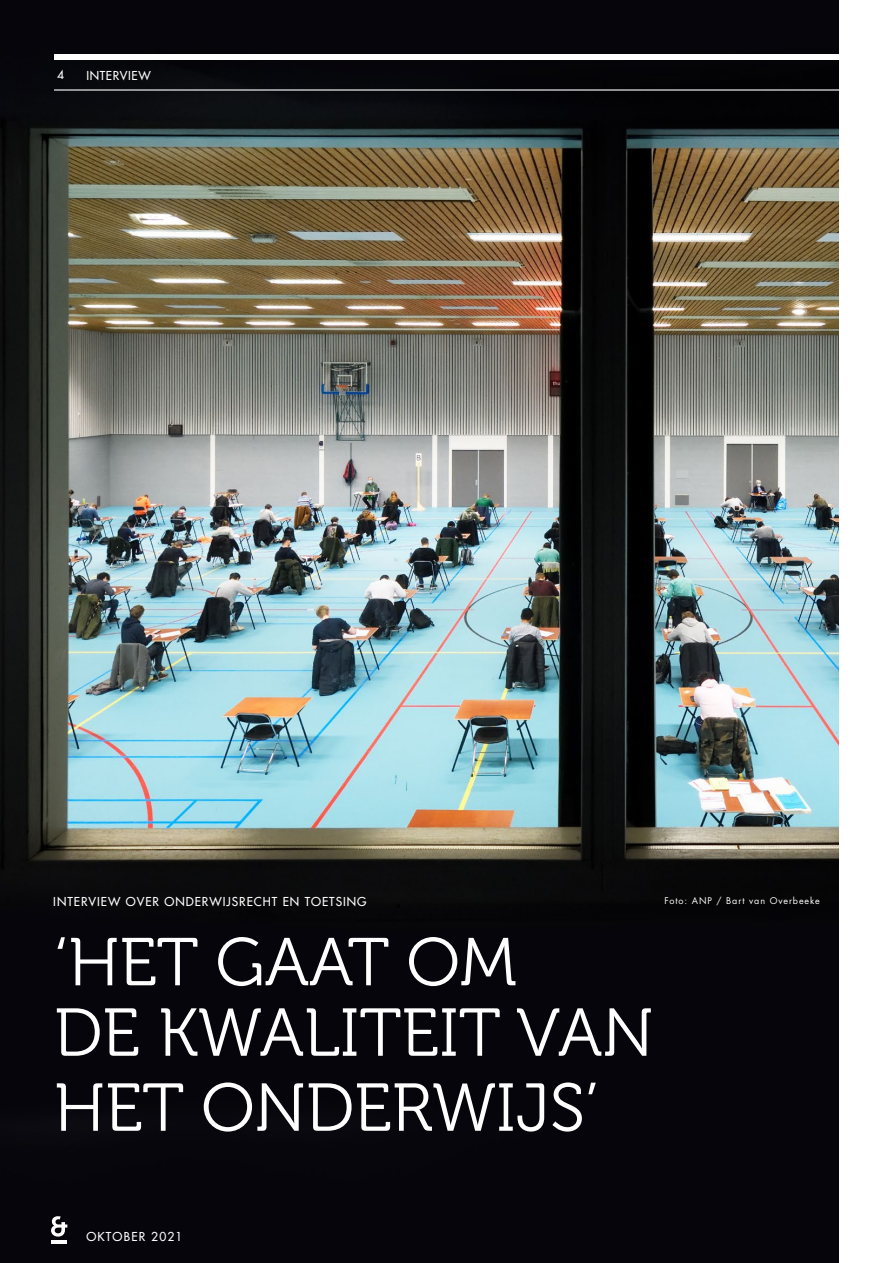
<style>
.page{position:relative;width:893px;height:1263px;background:#fff}
.page>*{position:absolute;margin:0;border:0;box-sizing:border-box;transform-origin:0 0}
.t1{font:67.5px/72.8px "Museo 300";color:#fff}
.t2{font:500 12px "Futura Std";letter-spacing:.08em;color:#fff}
.t3{font:500 12px "Futura Std";letter-spacing:.1em;color:#fff}
.t4{font:500 12px "Futura Std";letter-spacing:.05em;color:#fff}
.t5{font:9px "Futura Std";letter-spacing:.1em;color:#fff}
</style>
<div class="page">
<img style="left:0;top:0;width:839px;height:1263px">
<div style="left:54px;top:54px;width:785px;height:6px;background:#fff"></div>
<hr style="left:54px;top:89px;width:785px;height:2px;background:#fff">
<hr style="left:51px;top:1241px;width:15px;height:3px;background:#fff">
<svg style="left:51px;top:1216px;width:16px;height:20px"></svg>
<p class="t2" style="left:57px;top:67px;width:8px">4</p>
<p class="t4" style="left:86px;top:68px;width:66px">INTERVIEW</p>
<p class="t2" style="left:53px;top:894px;width:315px">INTERVIEW OVER ONDERWIJSRECHT EN TOETSING</p>
<h1 class="t1" style="left:54px;top:927px;width:601px">‘HET GAAT OM<br>DE KWALITEIT VAN<br>HET ONDERWIJS’</h1>
<p class="t5" style="left:664px;top:894px;width:157px">Foto: ANP / Bart van Overbeeke</p>
<p class="t3" style="left:86px;top:1229px;width:98px">OKTOBER 2021</p>
</div>
